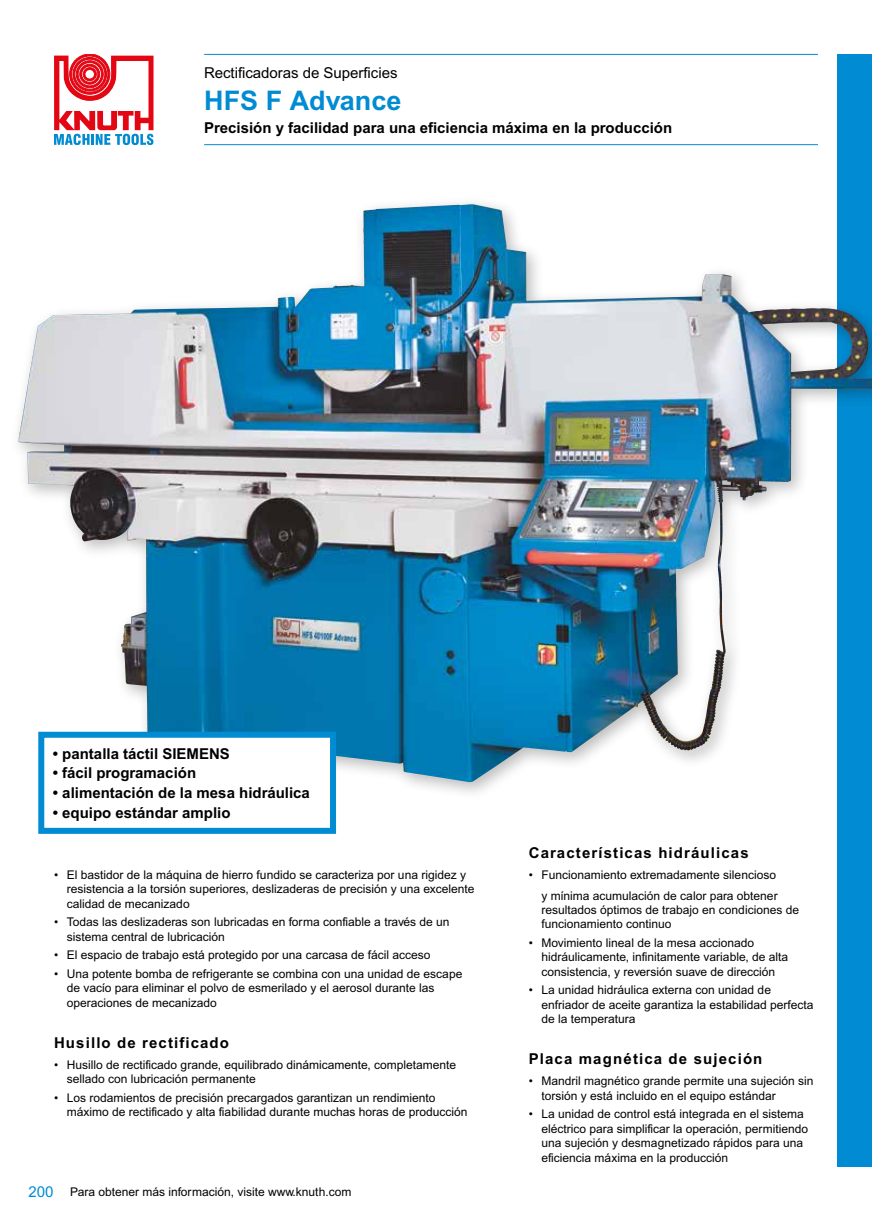
<style>
.page{position:relative;width:872px;height:1221px;background:#fff}
.page>*{position:absolute;margin:0;border:0;box-sizing:border-box;transform-origin:0 0}
.t1{font:700 27px "Arial MT Pro";color:#008bd2}
.t2{font:700 15px "Arial MT Pro";color:#000}
.t3{font:700 15px "Arial MT Pro";letter-spacing:.075em;color:#000}
.t4{font:15px "Arial MT Pro";color:#000}
.t5{font:15px "Arial MT Pro";color:#008bd2}
.t6{font:12px/14.4px "Arial MT Pro";color:#000}
</style>
<div class="page">
<div style="left:838px;top:54px;width:34px;height:1112px;background:#008bd2"></div>
<svg style="left:54px;top:54px;width:99px;height:91px"></svg>
<div style="left:9px;top:195px;width:863px;height:605px;background:#000;opacity:.26"></div>
<img style="left:18px;top:204px;width:635px;height:578px">
<div style="left:38px;top:731px;width:298px;height:102px;background:#fff;border:6px solid #008bd2"></div>
<hr style="left:204px;top:54px;width:614px;height:1px;background:#008bd2">
<hr style="left:204px;top:144px;width:614px;height:1px;background:#008bd2">
<p class="t4" style="left:204px;top:64px;width:195px">Rectificadoras de Superficies</p>
<h1 class="t1" style="left:204px;top:84px;width:199px">HFS F Advance</h1>
<p class="t2" style="left:204px;top:119px;width:469px">Precisión y facilidad para una eficiencia máxima en la producción</p>
<p class="t2" style="left:53px;top:744px;width:179px">• pantalla táctil SIEMENS</p>
<p class="t2" style="left:53px;top:764px;width:145px">• fácil programación</p>
<p class="t2" style="left:53px;top:783px;width:259px">• alimentación de la mesa hidráulica</p>
<p class="t2" style="left:53px;top:803px;width:179px">• equipo estándar amplio</p>
<p class="t6" style="left:67px;top:867px;width:409px;text-indent:-13px">• El bastidor de la máquina de hierro fundido se caracteriza por una rigidez y resistencia a la torsión superiores, deslizaderas de precisión y una excelente calidad de mecanizado</p>
<p class="t6" style="left:67px;top:915px;width:384px;text-indent:-13px">• Todas las deslizaderas son lubricadas en forma confiable a través de un sistema central de lubricación</p>
<p class="t6" style="left:54px;top:948px;width:378px">• El espacio de trabajo está protegido por una carcasa de fácil acceso</p>
<p class="t6" style="left:67px;top:967px;width:397px;text-indent:-13px">• Una potente bomba de refrigerante se combina con una unidad de escape de vacío para eliminar el polvo de esmerilado y el aerosol durante las operaciones de mecanizado</p>
<p class="t3" style="left:54px;top:1033px;width:177px">Husillo de rectificado</p>
<p class="t6" style="left:67px;top:1057px;width:391px;text-indent:-13px">• Husillo de rectificado grande, equilibrado dinámicamente, completamente sellado con lubricación permanente</p>
<p class="t6" style="left:67px;top:1090px;width:402px;text-indent:-13px">• Los rodamientos de precisión precargados garantizan un rendimiento máximo de rectificado y alta fiabilidad durante muchas horas de producción</p>
<p class="t5" style="left:28px;top:1182px;width:27px">200</p>
<p class="t6" style="left:70px;top:1184px;width:283px">Para obtener más información, visite www.knuth.com</p>
<p class="t3" style="left:529px;top:843px;width:221px">Características hidráulicas</p>
<p class="t6" style="left:529px;top:864px;width:250px;line-height:21px;text-align:right">• Funcionamiento extremadamente silencioso y mínima acumulación de calor para obtener</p>
<p class="t6" style="left:541px;top:903px;width:259px">resultados óptimos de trabajo en condiciones de funcionamiento continuo</p>
<p class="t6" style="left:541px;top:936px;width:248px;text-indent:-13px">• Movimiento lineal de la mesa accionado hidráulicamente, infinitamente variable, de alta consistencia, y reversión suave de dirección</p>
<p class="t6" style="left:541px;top:983px;width:273px;text-indent:-13px">• La unidad hidráulica externa con unidad de enfriador de aceite garantiza la estabilidad perfecta de la temperatura</p>
<p class="t3" style="left:529px;top:1050px;width:235px">Placa magnética de sujeción</p>
<p class="t6" style="left:541px;top:1074px;width:274px;text-indent:-13px">• Mandril magnético grande permite una sujeción sin torsión y está incluido en el equipo estándar</p>
<p class="t6" style="left:541px;top:1107px;width:268px;text-indent:-13px">• La unidad de control está integrada en el sistema eléctrico para simplificar la operación, permitiendo una sujeción y desmagnetizado rápidos para una eficiencia máxima en la producción</p>
</div>
